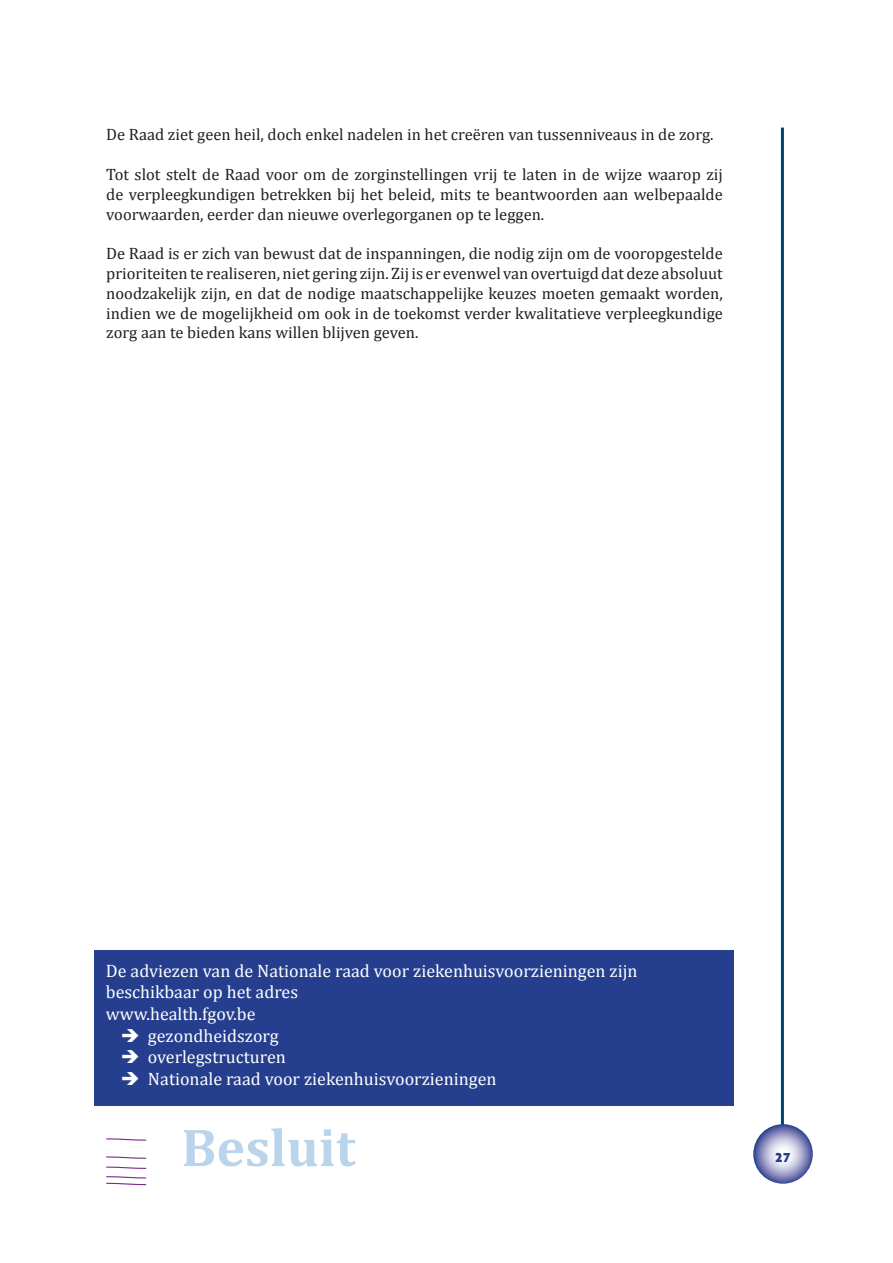
<style>
.page{position:relative;width:893px;height:1263px;background:#fff}
.page>*{position:absolute;margin:0;border:0;box-sizing:border-box;transform-origin:0 0}
.t1{font:700 54px "Cambria";color:#bad4eb}
.t2{font:18px "Cambria";color:#fff}
.t3{font:16.5px/19.8px "Cambria";color:#231f20;text-align:justify}
.t4{font:900 13.5px "Hypatia Sans Pro";color:#253f8e}
</style>
<div class="page">
<hr style="left:781px;top:128px;width:3px;height:1001px;background:#004577">
<svg style="left:753px;top:1124px;width:60px;height:60px;background:#979cc5"></svg>
<svg style="left:106px;top:1156px;width:41px;height:3px"></svg>
<svg style="left:106px;top:1166px;width:41px;height:3px"></svg>
<svg style="left:106px;top:1176px;width:41px;height:10px"></svg>
<svg style="left:106px;top:1138px;width:41px;height:3px"></svg>
<div style="left:94px;top:950px;width:639px;height:155px;background:#253f8e"></div>
<p class="t3" style="left:106px;top:125px;width:609px">De Raad ziet geen heil, doch enkel nadelen in het creëren van tussenniveaus in de zorg.</p>
<p class="t3" style="left:106px;top:164px;width:618px">Tot slot stelt de Raad voor om de zorginstellingen vrij te laten in de wijze waarop zij de verpleegkundigen betrekken bij het beleid, mits te beantwoorden aan welbepaalde voorwaarden, eerder dan nieuwe overlegorganen op te leggen.</p>
<p class="t3" style="left:106px;top:244px;width:618px">De Raad is er zich van bewust dat de inspanningen, die nodig zijn om de vooropgestelde prioriteiten te realiseren, niet gering zijn. Zij is er evenwel van overtuigd dat deze absoluut noodzakelijk zijn, en dat de nodige maatschappelijke keuzes moeten gemaakt worden, indien we de mogelijkheid om ook in de toekomst verder kwalitatieve verpleegkundige zorg aan te bieden kans willen blijven geven.</p>
<p class="t2" style="left:106px;top:960px;width:533px">De adviezen van de Nationale raad voor ziekenhuisvoorzieningen zijn</p>
<p class="t2" style="left:106px;top:982px;width:194px">beschikbaar op het adres</p>
<p class="t2" style="left:106px;top:1003px;width:151px">www.health.fgov.be</p>
<p class="t2" style="left:148px;top:1025px;width:132px">gezondheidszorg</p>
<p class="t2" style="left:148px;top:1046px;width:139px">overlegstructuren</p>
<p class="t2" style="left:148px;top:1068px;width:350px">Nationale raad voor ziekenhuisvoorzieningen</p>
<h1 class="t1" style="left:181px;top:1109px;width:176px">Besluit</h1>
<p class="t4" style="left:775px;top:1148px;width:17px">27</p>
</div>
